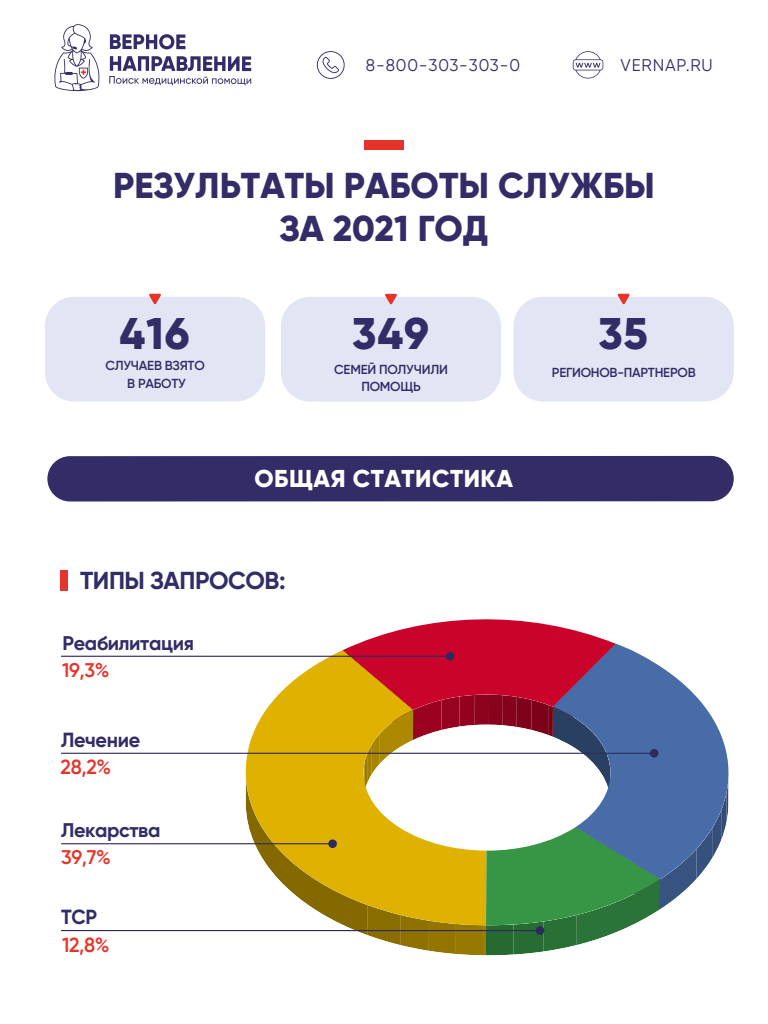
<style>
.page{position:relative;width:768px;height:1024px;background:#fff}
.page>*{position:absolute;margin:0;border:0;box-sizing:border-box;transform-origin:0 0}
.t1{font:800 44.3px "Gilroy";letter-spacing:.02em;color:#312d67}
.t2{font:800 36px/43.2px "Gilroy";color:#342c67;text-align:center}
.t3{font:700 24.6px "Gilroy";letter-spacing:-.02em;color:#312d67}
.t4{font:800 24.4px "Gilroy";letter-spacing:.02em;color:#fff}
.t5{font:700 20.4px "Gilroy";letter-spacing:-.02em;color:#312d67}
.t6{font:600 20.4px "Gilroy";color:#e6342a}
.t7{font:700 19.8px "Gilroy";letter-spacing:-.02em;color:#312d67}
.t8{font:600 19.8px "Gilroy";color:#e6342a}
.t9{font:16.9px "Gilroy";letter-spacing:.05em;color:#332d67}
.t10{font:600 13.1px/17.3px "Gilroy";letter-spacing:-.02em;color:#312d67;text-align:center}
</style>
<div class="page">
<div style="left:364px;top:140px;width:40px;height:9px;background:#e6332a"></div>
<div style="left:45px;top:297px;width:220px;height:105px;background:#e2e6f4;border-radius:29px"></div>
<svg style="left:149px;top:294px;width:12px;height:10px"></svg>
<div style="left:281px;top:297px;width:220px;height:105px;background:#e2e6f4;border-radius:29px"></div>
<svg style="left:385px;top:294px;width:12px;height:11px"></svg>
<div style="left:514px;top:297px;width:220px;height:105px;background:#e2e6f4;border-radius:29px"></div>
<svg style="left:617px;top:294px;width:13px;height:10px"></svg>
<div style="left:47px;top:456px;width:687px;height:46px;background:#342c67;border-radius:23px"></div>
<svg style="left:246px;top:619px;width:483px;height:336px"></svg>
<hr style="left:61px;top:656px;width:389px;height:1px;background:#2e2a5f">
<div style="left:446px;top:652px;width:9px;height:9px;background:#2e2a5f;border-radius:50%"></div>
<hr style="left:61px;top:753px;width:593px;height:1px;background:#2e2a5f">
<div style="left:650px;top:749px;width:8px;height:9px;background:#2e2a5f;border-radius:50%"></div>
<hr style="left:61px;top:843px;width:272px;height:1px;background:#2e2a5f">
<div style="left:328px;top:839px;width:9px;height:9px;background:#2e2a5f;border-radius:50%"></div>
<hr style="left:61px;top:930px;width:479px;height:1px;background:#2e2a5f">
<div style="left:536px;top:926px;width:8px;height:9px;background:#2e2a5f;border-radius:50%"></div>
<div style="left:61px;top:570px;width:7px;height:20px;background:#e6342a"></div>
<svg style="left:54px;top:24px;width:46px;height:67px"></svg>
<svg style="left:110px;top:34px;width:76px;height:15px"></svg>
<svg style="left:109px;top:56px;width:142px;height:29px"></svg>
<svg style="left:573px;top:51px;width:30px;height:28px"></svg>
<svg style="left:317px;top:51px;width:28px;height:28px"></svg>
<p class="t9" style="left:366px;top:54px;width:156px">8-800-303-303-0</p>
<p class="t9" style="left:621px;top:54px;width:94px">VERNAP.RU</p>
<h2 class="t2" style="left:113px;top:164px;width:543px">РЕЗУЛЬТАТЫ РАБОТЫ СЛУЖБЫ<br>ЗА 2021 ГОД</h2>
<h1 class="t1" style="left:120px;top:306px;width:72px">416</h1>
<p class="t10" style="left:105px;top:357px;width:101px">СЛУЧАЕВ ВЗЯТО<br>В РАБОТУ</p>
<h1 class="t1" style="left:352px;top:306px;width:78px">349</h1>
<p class="t10" style="left:334px;top:360px;width:115px">СЕМЕЙ ПОЛУЧИЛИ<br>ПОМОЩЬ</p>
<h3 class="t4" style="left:255px;top:463px;width:260px">ОБЩАЯ СТАТИСТИКА</h3>
<h3 class="t3" style="left:80px;top:565px;width:207px">ТИПЫ ЗАПРОСОВ:</h3>
<h3 class="t7" style="left:63px;top:631px;width:133px">Реабилитация</h3>
<h3 class="t8" style="left:62px;top:657px;width:49px">19,3%</h3>
<h3 class="t5" style="left:61px;top:727px;width:81px">Лечение</h3>
<h3 class="t6" style="left:61px;top:754px;width:52px">28,2%</h3>
<h3 class="t7" style="left:61px;top:818px;width:101px">Лекарства</h3>
<h3 class="t8" style="left:61px;top:845px;width:51px">39,7%</h3>
<h3 class="t5" style="left:61px;top:904px;width:37px">ТСР</h3>
<h3 class="t6" style="left:62px;top:932px;width:49px">12,8%</h3>
<h1 class="t1" style="left:598px;top:306px;width:51px">35</h1>
<p class="t10" style="left:552px;top:364px;width:145px">РЕГИОНОВ-ПАРТНЕРОВ</p>
</div>
